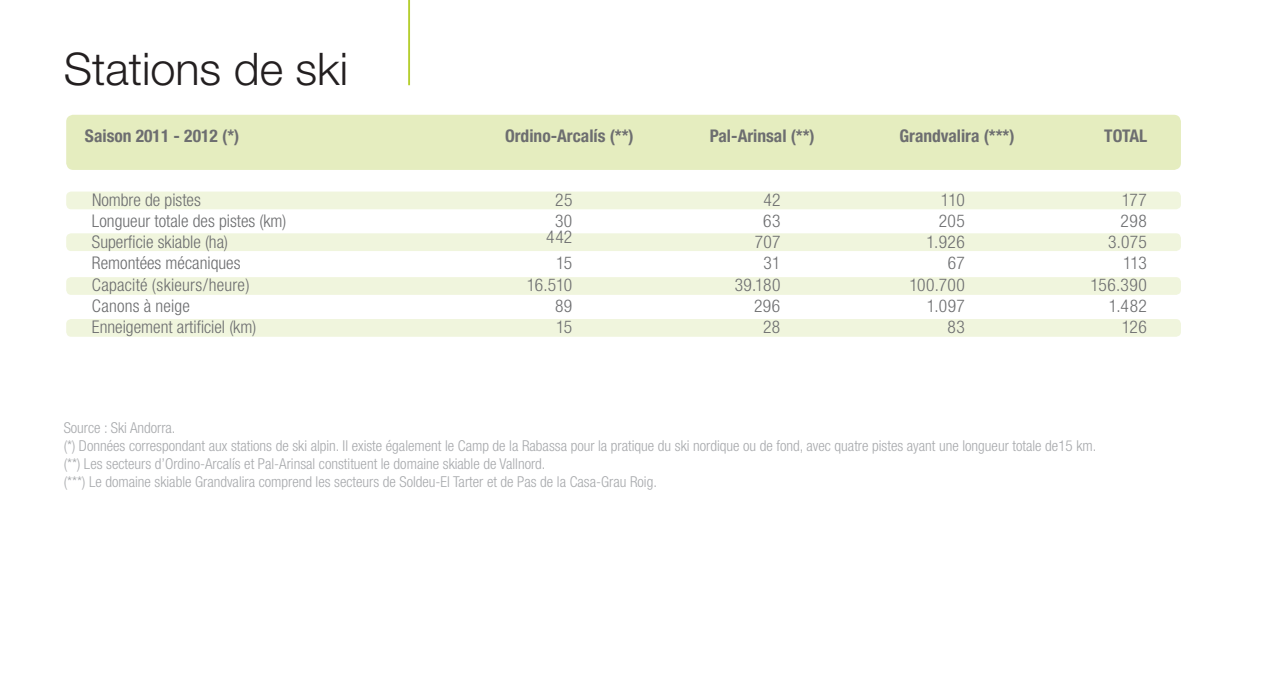
<style>
.page{position:relative;width:1271px;height:700px;background:#fff}
.page>*{position:absolute;margin:0;border:0;box-sizing:border-box;transform-origin:0 0}
.t1{font:300 45px "Helvetica Neue LT Std";color:#231f20}
.t2{font:300 condensed 17.5px "Helvetica Neue";color:#6d6e70}
.t3{font:700 condensed 17.5px "Helvetica Neue";color:#6d6e70}
.t4{font:300 condensed 17.5px "Helvetica Neue LT Std";letter-spacing:.02em;color:#6d6e70}
.t5{font:300 condensed 15px/18px "Helvetica Neue";color:#a7a9ac}
</style>
<div class="page">
<div style="left:66px;top:233px;width:1114px;height:18px;background:#f0f5dd;border-radius:5px"></div>
<div style="left:66px;top:277px;width:1114px;height:18px;background:#f0f5dd;border-radius:5px"></div>
<div style="left:66px;top:319px;width:1114px;height:18px;background:#f0f5dd;border-radius:5px"></div>
<div style="left:66px;top:115px;width:1114px;height:55px;background:#e5edbf;border-radius:7px"></div>
<div style="left:66px;top:192px;width:1114px;height:17px;background:#f0f5dd;border-radius:5px"></div>
<hr style="left:408px;top:0;width:2px;height:85px;background:#b5ce2f">
<h1 class="t1" style="left:64px;top:53px;width:286px">Stations de ski</h1>
<p class="t3" style="left:85px;top:130px;width:156px">Saison 2011 - 2012 (*)</p>
<p class="t3" style="left:505px;top:130px;width:130px">Ordino-Arcalís (**)</p>
<p class="t3" style="left:709px;top:130px;width:106px">Pal-Arinsal (**)</p>
<p class="t3" style="left:899px;top:130px;width:117px">Grandvalira (***)</p>
<p class="t3" style="left:1104px;top:130px;width:44px">TOTAL</p>
<p class="t2" style="left:92px;top:193px;width:110px">Nombre de pistes</p>
<p class="t2" style="left:555px;top:193px;width:19px">25</p>
<p class="t2" style="left:763px;top:193px;width:18px">42</p>
<p class="t2" style="left:940px;top:193px;width:25px">110</p>
<p class="t2" style="left:1121px;top:193px;width:27px">177</p>
<p class="t2" style="left:92px;top:214px;width:196px">Longueur totale des pistes (km)</p>
<p class="t2" style="left:555px;top:214px;width:19px">30</p>
<p class="t2" style="left:762px;top:214px;width:19px">63</p>
<p class="t2" style="left:938px;top:214px;width:28px">205</p>
<p class="t2" style="left:1120px;top:214px;width:28px">298</p>
<p class="t2" style="left:92px;top:236px;width:138px">Superficie skiable (ha)</p>
<p class="t2" style="left:546px;top:231px;width:28px">442</p>
<p class="t2" style="left:754px;top:236px;width:27px">707</p>
<p class="t2" style="left:926px;top:236px;width:40px">1.926</p>
<p class="t2" style="left:1107px;top:236px;width:40px">3.075</p>
<p class="t2" style="left:92px;top:257px;width:150px">Remontées mécaniques</p>
<p class="t2" style="left:556px;top:257px;width:18px">15</p>
<p class="t2" style="left:763px;top:257px;width:18px">31</p>
<p class="t2" style="left:947px;top:257px;width:19px">67</p>
<p class="t2" style="left:1122px;top:257px;width:25px">113</p>
<p class="t2" style="left:92px;top:278px;width:159px">Capacité (skieurs/heure)</p>
<p class="t2" style="left:526px;top:278px;width:47px">16.510</p>
<p class="t2" style="left:734px;top:278px;width:47px">39.180</p>
<p class="t2" style="left:909px;top:278px;width:57px">100.700</p>
<p class="t2" style="left:1090px;top:278px;width:58px">156.390</p>
<p class="t2" style="left:92px;top:299px;width:100px">Canons à neige</p>
<p class="t2" style="left:555px;top:299px;width:19px">89</p>
<p class="t2" style="left:754px;top:299px;width:28px">296</p>
<p class="t2" style="left:926px;top:299px;width:39px">1.097</p>
<p class="t2" style="left:1108px;top:299px;width:40px">1.482</p>
<p class="t2" style="left:92px;top:321px;width:166px">Enneigement artificiel (km)</p>
<p class="t4" style="left:556px;top:317px;width:18px">15</p>
<p class="t4" style="left:763px;top:317px;width:19px">28</p>
<p class="t4" style="left:947px;top:317px;width:19px">83</p>
<p class="t4" style="left:1121px;top:317px;width:27px">126</p>
<p class="t5" style="left:64px;top:420px;width:1033px">Source : Ski Andorra.<br>(*) Données correspondant aux stations de ski alpin. Il existe également le Camp de la Rabassa pour la pratique du ski nordique ou de fond, avec quatre pistes ayant une longueur totale de15 km. (**) Les secteurs d’Ordino-Arcalís et Pal-Arinsal constituent le domaine skiable de Vallnord.<br>(***) Le domaine skiable Grandvalira comprend les secteurs de Soldeu-El Tarter et de Pas de la Casa-Grau Roig.</p>
</div>
